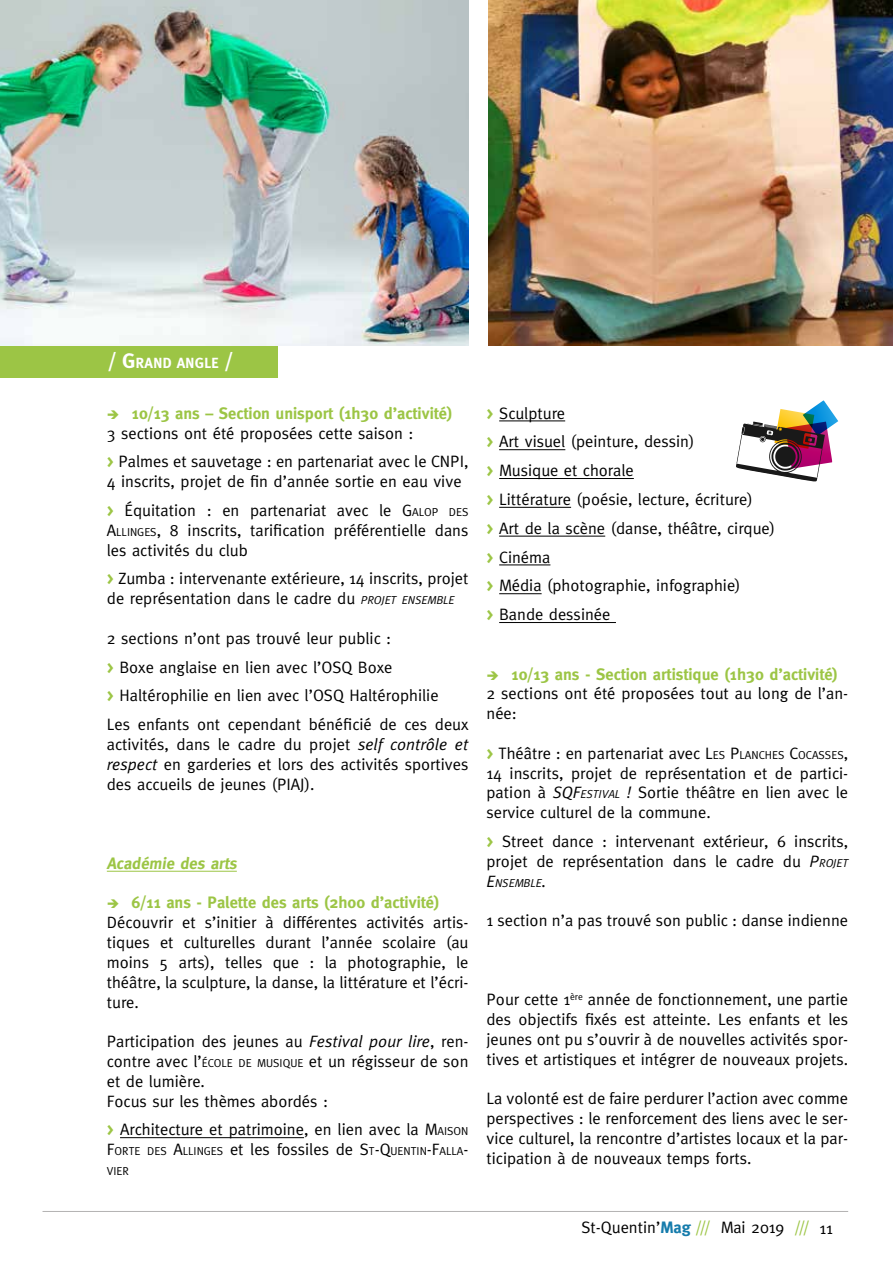
<style>
.page{position:relative;width:893px;height:1263px;background:#fff}
.page>*{position:absolute;margin:0;border:0;box-sizing:border-box;transform-origin:0 0}
.t1{font:16.5px/19.8px "Meta";color:#000}
.t2{font:700 16.5px/19.8px "Meta";color:#9cc545}
.t3{font:700 14.7px "Meta Plus";color:#fff}
.t4{font:11.55px/19.8px "Meta";color:#000}
.t5{font:italic 11.55px "Meta";color:#000}
.s1{font-size:21px}
.s2{font-weight:400;color:#000}
.s3{font-weight:700;color:#9cc545}
.s4{font-style:inherit}
.s5{font-size:11.55px}
.s6{font-style:italic;font-size:11.55px}
.s7{font-style:italic}
.s8{color:#9cc545}
.s9{font-size:16.5px}
.s10{font-weight:700;color:#167cac}
</style>
<div class="page">
<hr style="left:43px;top:1211px;width:805px;height:1px;background:#b3b2b2">
<div style="left:0;top:345px;width:278px;height:33px;background:#9cc545"></div>
<img style="left:0;top:0;width:468px;height:345px">
<img style="left:488px;top:0;width:405px;height:346px">
<hr style="left:107px;top:871px;width:130px;height:1px;background:#9cc545">
<hr style="left:120px;top:1137px;width:184px;height:1px;background:#000">
<hr style="left:499px;top:421px;width:66px;height:1px;background:#000">
<hr style="left:499px;top:449px;width:66px;height:1px;background:#000">
<hr style="left:499px;top:478px;width:135px;height:1px;background:#000">
<hr style="left:499px;top:507px;width:72px;height:1px;background:#000">
<hr style="left:499px;top:536px;width:106px;height:1px;background:#000">
<hr style="left:499px;top:565px;width:51px;height:1px;background:#000">
<hr style="left:499px;top:593px;width:43px;height:1px;background:#000">
<hr style="left:499px;top:622px;width:117px;height:1px;background:#000">
<svg style="left:736px;top:400px;width:102px;height:82px"></svg>
<p class="t3" style="left:107px;top:354px;width:128px"><span class="s1">/ G</span>RAND ANGLE <span class="s1">/</span></p>
<p class="t2" style="left:107px;top:403px;width:347px">➔ 10/13 ans – Section unisport (1h30 d’activité)<br><span class="s2">3 sections ont été proposées cette saison :</span></p>
<p class="t1" style="left:107px;top:452px;width:363px"><span class="s3">&gt;</span> Palmes et sauvetage : en partenariat avec le CNPI,<br>4 inscrits, projet de fin d’année sortie en eau vive</p>
<p class="t1" style="left:107px;top:500px;width:363px;text-align:justify"><span class="s3">&gt;</span> Équitation : en partenariat avec le <span class="s4">G</span><span class="s5">ALOP DES </span><span class="s4">A</span><span class="s5">LLINGES</span>, 8 inscrits, tarification préférentielle dans les activités du club</p>
<p class="t1" style="left:107px;top:569px;width:363px"><span class="s3">&gt;</span> Zumba : intervenante extérieure, 14 inscrits, projet de représentation dans le cadre du <span class="s6">PROJET ENSEMBLE</span></p>
<p class="t1" style="left:107px;top:623px;width:363px;line-height:28.8px">2 sections n’ont pas trouvé leur public :<br><span class="s3">&gt;</span> Boxe anglaise en lien avec l’OSQ Boxe<br><span class="s3">&gt;</span> Haltérophilie en lien avec l’OSQ Haltérophilie<br>Les enfants ont cependant bénéficié de ces deux</p>
<p class="t1" style="left:107px;top:734px;width:363px;text-align:justify">activités, dans le cadre du projet <span class="s7">self contrôle et respect</span> en garderies et lors des activités sportives des accueils de jeunes (PIAJ).</p>
<p class="t2" style="left:107px;top:853px;width:134px">Académie des arts</p>
<p class="t1" style="left:107px;top:893px;width:363px"><span class="s8">➔</span> <span class="s3">6/11 ans - Palette des arts (2h00 d’activité)<br></span>Découvrir et s’initier à différentes activités artis&shy;tiques et culturelles durant l’année scolaire (au moins 5 arts), telles que : la photographie, le théâtre, la sculpture, la danse, la littérature et l’écri&shy;ture.</p>
<p class="t1" style="left:107px;top:1031px;width:363px">Participation des jeunes au <span class="s7">Festival pour lire</span>, ren&shy;contre avec l<span class="s4">’</span><span class="s5">ÉCOLE DE MUSIQUE</span> et un régisseur de son et de lumière.<br>Focus sur les thèmes abordés :</p>
<p class="t1" style="left:107px;top:1119px;width:363px"><span class="s3">&gt;</span> Architecture et patrimoine, en lien avec la <span class="s4">M</span><span class="s5">AISON</span></p>
<p class="t4" style="left:107px;top:1141px;width:363px"><span class="s9">F</span>ORTE DES <span class="s9">A</span>LLINGES <span class="s9">et les fossiles de S</span>T<span class="s9">-Q</span>UENTIN<span class="s9">-F</span>ALLA<span class="s9">-<br></span>VIER</p>
<p class="t1" style="left:486px;top:398px;width:290px;line-height:28.8px"><span class="s3">&gt;</span> Sculpture<br><span class="s3">&gt;</span> Art visuel (peinture, dessin)<br><span class="s3">&gt;</span> Musique et chorale<br><span class="s3">&gt;</span> Littérature (poésie, lecture, écriture)<br><span class="s3">&gt;</span> Art de la scène (danse, théâtre, cirque) <span class="s3">&gt;</span> Cinéma<br><span class="s3">&gt;</span> Média (photographie, infographie)<br><span class="s3">&gt;</span> Bande dessinée</p>
<p class="t1" style="left:486px;top:664px;width:363px"><span class="s8">➔</span> <span class="s3">10/13 ans - Section artistique (1h30 d’activité)<br></span>2 sections ont été proposées tout au long de l’an&shy;née:</p>
<p class="t1" style="left:486px;top:743px;width:363px;text-align:justify"><span class="s3">&gt;</span> Théâtre : en partenariat avec <span class="s4">L</span><span class="s5">ES</span> <span class="s4">P</span><span class="s5">LANCHES</span> <span class="s4">C</span><span class="s5">OCASSES</span>, 14 inscrits, projet de représentation et de partici&shy;pation à <span class="s7">SQF</span><span class="s6">ESTIVAL</span> <span class="s7">!</span> Sortie théâtre en lien avec le service culturel de la commune.</p>
<p class="t1" style="left:486px;top:831px;width:363px"><span class="s3">&gt;</span> Street dance : intervenant extérieur, 6 inscrits, projet de représentation dans le cadre du <span class="s7">P</span><span class="s6">ROJET</span></p>
<p class="t5" style="left:486px;top:876px;width:61px"><span class="s9">E</span>NSEMBLE<span class="s9">.</span></p>
<p class="t1" style="left:486px;top:910px;width:363px">1 section n’a pas trouvé son public : danse indienne</p>
<p class="t1" style="left:486px;top:989px;width:363px;text-align:justify">Pour cette 1<sup>ère</sup> année de fonctionnement, une partie des objectifs fixés est atteinte. Les enfants et les jeunes ont pu s’ouvrir à de nouvelles activités spor&shy;tives et artistiques et intégrer de nouveaux projets.</p>
<p class="t1" style="left:486px;top:1088px;width:363px;text-align:justify">La volonté est de faire perdurer l’action avec comme perspectives : le renforcement des liens avec le ser&shy;vice culturel, la rencontre d’artistes locaux et la par&shy;ticipation à de nouveaux temps forts.</p>
<p class="t1" style="left:581px;top:1217px;width:253px">St-Quentin’<span class="s10">Mag</span> <span class="s8">///</span> Mai 2019 <span class="s8">///</span> 11</p>
</div>
